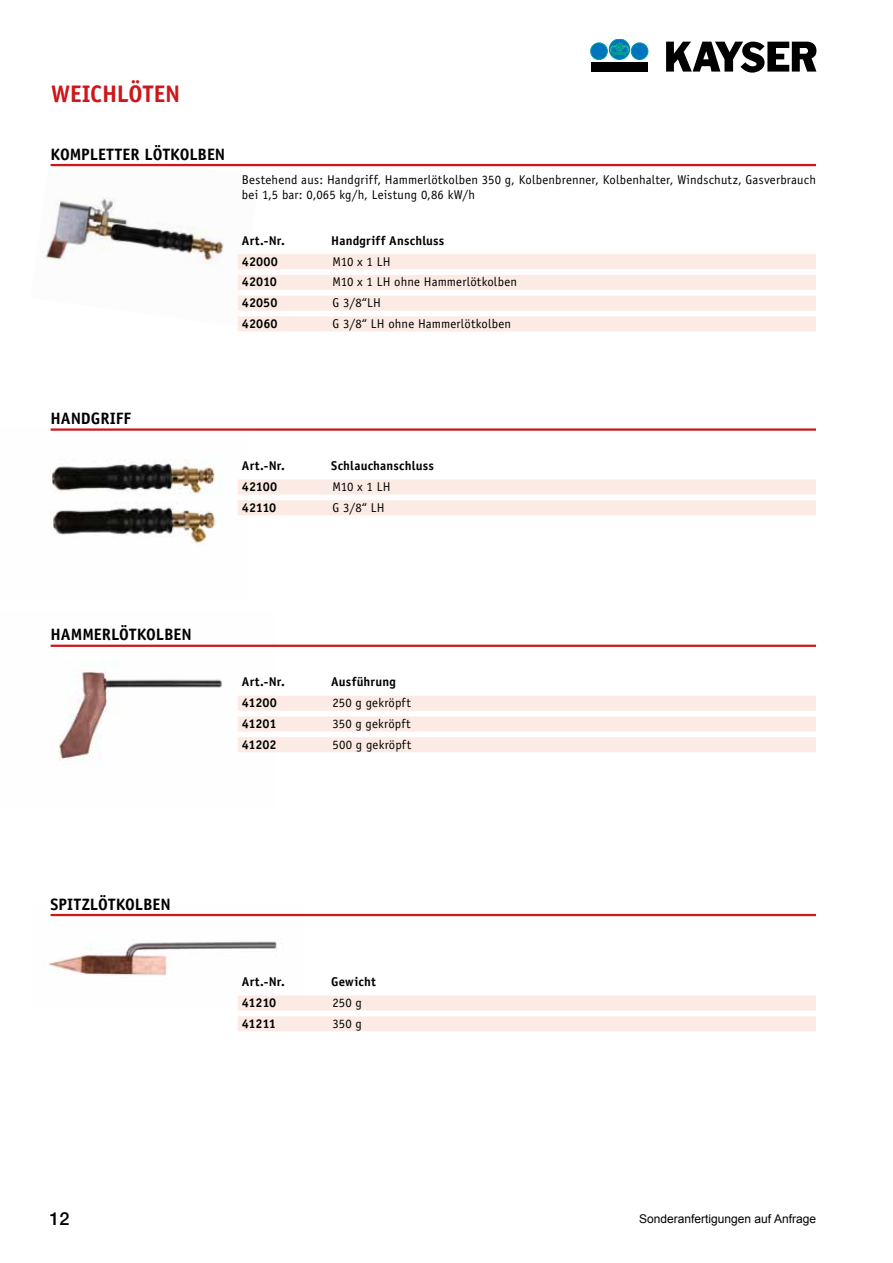
<style>
.page{position:relative;width:893px;height:1263px;background:#fff}
.page>*{position:absolute;margin:0;border:0;box-sizing:border-box;transform-origin:0 0}
.t1{font:700 24px "Officina Sans";letter-spacing:-.005em;color:#cd171a}
.t2{font:500 18px "Helvetica Neue";color:#000}
.t3{font:700 16.5px "Officina Sans";color:#000}
.t4{font:12.75px/15.3px "Officina Sans";letter-spacing:.015em;color:#000}
.t5{font:700 12.75px "Officina Sans";color:#000}
.t6{font:12px "Arial";color:#000}
.s1{font-weight:400}
</style>
<div class="page">
<svg style="left:591px;top:39px;width:57px;height:21px"></svg>
<div style="left:591px;top:62px;width:57px;height:10px;background:#000"></div>
<svg style="left:666px;top:42px;width:150px;height:30px"></svg>
<img style="left:45px;top:163px;width:215px;height:164px">
<img style="left:50px;top:428px;width:199px;height:116px">
<img style="left:50px;top:644px;width:226px;height:117px">
<img style="left:48px;top:913px;width:255px;height:63px">
<hr style="left:51px;top:164px;width:765px;height:2px;background:#cd171a">
<div style="left:238px;top:254px;width:578px;height:15px;background:#fbebe4"></div>
<div style="left:238px;top:275px;width:578px;height:15px;background:#fbebe4"></div>
<div style="left:238px;top:296px;width:578px;height:15px;background:#fbebe4"></div>
<div style="left:238px;top:316px;width:578px;height:15px;background:#fbebe4"></div>
<hr style="left:51px;top:428px;width:765px;height:3px;background:#cd171a">
<div style="left:238px;top:479px;width:578px;height:15px;background:#fbebe4"></div>
<div style="left:238px;top:500px;width:578px;height:15px;background:#fbebe4"></div>
<hr style="left:51px;top:645px;width:765px;height:2px;background:#cd171a">
<div style="left:238px;top:696px;width:578px;height:15px;background:#fbebe4"></div>
<div style="left:238px;top:716px;width:578px;height:15px;background:#fbebe4"></div>
<div style="left:238px;top:737px;width:578px;height:15px;background:#fbebe4"></div>
<hr style="left:51px;top:914px;width:765px;height:2px;background:#cd171a">
<div style="left:238px;top:995px;width:578px;height:15px;background:#fbebe4"></div>
<div style="left:238px;top:1016px;width:578px;height:15px;background:#fbebe4"></div>
<h1 class="t1" style="left:51px;top:79px;width:131px">Weichlöten</h1>
<p class="t3" style="left:51px;top:144px;width:176px">Kompletter Lötkolb en</p>
<p class="t4" style="left:242px;top:172px;width:575px">Bestehend aus: Handgriff, Hammerlötkolben 350 g, Kolbenbrenner, Kolbenhalter, Windschutz, Gasverbrauch bei 1,5 bar: 0,065 kg/h, Leistung 0,86 kW/h</p>
<p class="t5" style="left:242px;top:233px;width:44px">Art.-Nr.</p>
<p class="t5" style="left:331px;top:233px;width:115px">H andgriff Anschluss</p>
<p class="t5" style="left:242px;top:253px;width:70px">42000 <span class="s1">M</span></p>
<p class="t4" style="left:341px;top:254px;width:51px">10 x 1 LH</p>
<p class="t5" style="left:242px;top:274px;width:70px">42010 <span class="s1">M</span></p>
<p class="t4" style="left:341px;top:274px;width:178px">10 x 1 LH ohne Hammerlötkolben</p>
<p class="t5" style="left:242px;top:295px;width:37px">42050</p>
<p class="t4" style="left:333px;top:295px;width:50px">G 3/8“LH</p>
<p class="t5" style="left:242px;top:316px;width:37px">42060</p>
<p class="t4" style="left:333px;top:316px;width:180px">G 3/8“ LH ohne Hammerlötkolben</p>
<p class="t3" style="left:51px;top:408px;width:74px">Handgriff</p>
<p class="t5" style="left:242px;top:458px;width:44px">Art.-Nr.</p>
<p class="t5" style="left:331px;top:458px;width:104px">Schlauchanschluss</p>
<p class="t5" style="left:242px;top:479px;width:68px">42100 <span class="s1">M</span></p>
<p class="t4" style="left:341px;top:479px;width:51px">10 x 1 LH</p>
<p class="t5" style="left:242px;top:499px;width:36px">42110</p>
<p class="t4" style="left:333px;top:500px;width:53px">G 3/8“ LH</p>
<p class="t3" style="left:51px;top:624px;width:143px">Hamm erlötkolben</p>
<p class="t5" style="left:242px;top:674px;width:44px">Art.-Nr.</p>
<p class="t5" style="left:331px;top:674px;width:66px">Ausführung</p>
<p class="t5" style="left:242px;top:695px;width:37px">41200</p>
<p class="t4" style="left:333px;top:695px;width:80px">250 g gekröpft</p>
<p class="t5" style="left:242px;top:716px;width:36px">41201</p>
<p class="t4" style="left:333px;top:716px;width:80px">350 g gekröpft</p>
<p class="t5" style="left:242px;top:736px;width:36px">41202</p>
<p class="t4" style="left:333px;top:737px;width:80px">500 g gekröpft</p>
<p class="t3" style="left:51px;top:894px;width:122px">Spitzlötkolb en</p>
<p class="t5" style="left:242px;top:974px;width:44px">Art.-Nr.</p>
<p class="t5" style="left:331px;top:974px;width:46px">Gewicht</p>
<p class="t5" style="left:242px;top:995px;width:36px">41210</p>
<p class="t4" style="left:333px;top:995px;width:31px">250 g</p>
<p class="t5" style="left:242px;top:1015px;width:36px">41211</p>
<p class="t4" style="left:333px;top:1016px;width:31px">350 g</p>
<h2 class="t2" style="left:50px;top:1207px;width:22px">12</h2>
<p class="t6" style="left:639px;top:1211px;width:178px">Sonderanfertigungen auf Anfrage</p>
</div>
